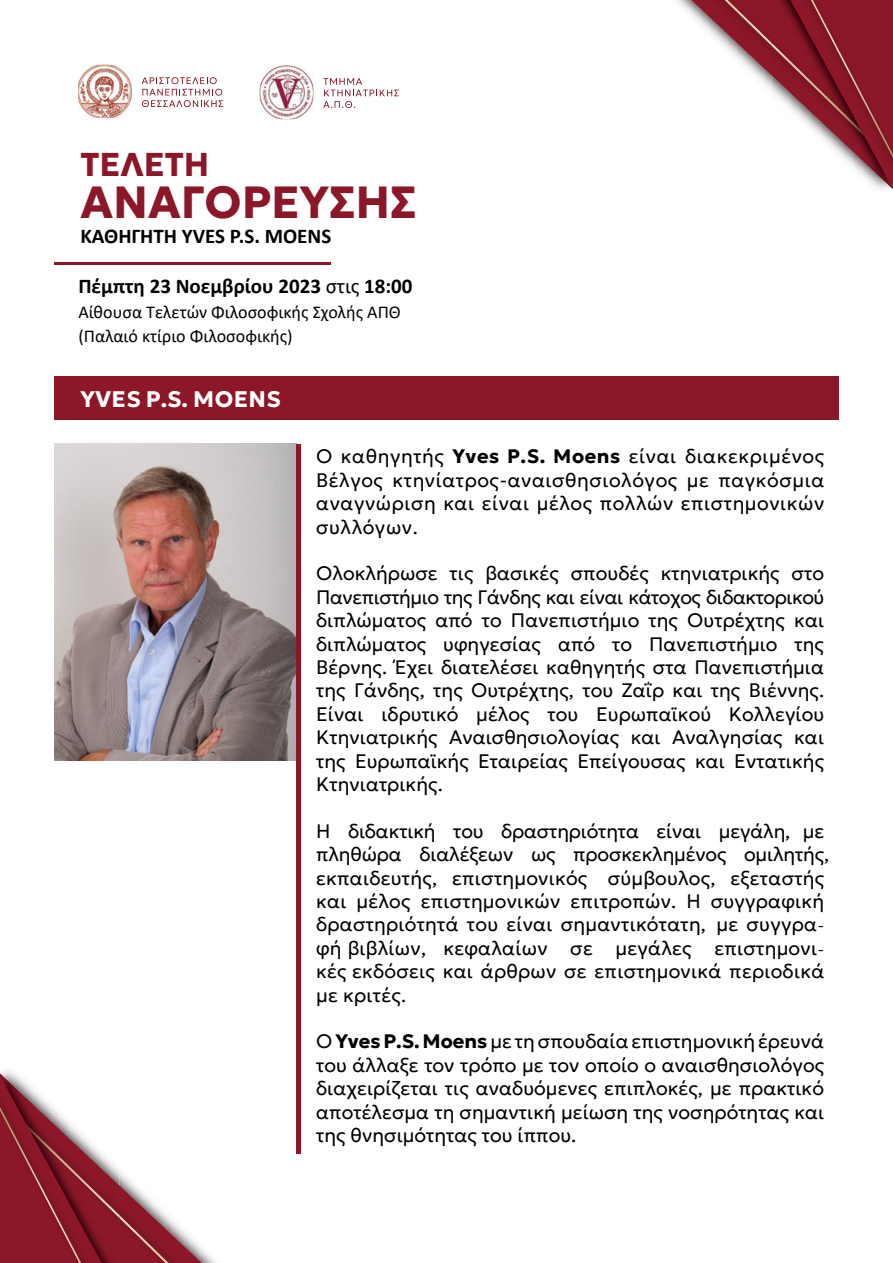
<style>
.page{position:relative;width:893px;height:1263px;background:#fff}
.page>*{position:absolute;margin:0;border:0;box-sizing:border-box;transform-origin:0 0}
.t1{font:100 45px "Geologica";color:#8b1728}
.t2{font:100 33px "Geologica";color:#8b1728}
.t3{font:100 22.5px "Geologica";letter-spacing:.02em;color:#fff}
.t4{font:700 21px "Calibri";color:#000}
.t5{font:100 19.5px/23.4px "Geologica";letter-spacing:.01em;color:#000;text-align:justify}
.t6{font:18px/24px "Calibri";color:#000}
.s1{font-weight:400}
</style>
<div class="page">
<img style="left:78px;top:65px;width:54px;height:53px">
<svg style="left:142px;top:77px;width:81px;height:30px"></svg>
<svg style="left:323px;top:78px;width:76px;height:30px"></svg>
<img style="left:260px;top:65px;width:53px;height:54px">
<hr style="left:54px;top:262px;width:276px;height:3px;background:#8b1728">
<div style="left:54px;top:376px;width:785px;height:44px;background:#8b1728"></div>
<img style="left:54px;top:443px;width:242px;height:317px">
<div style="left:296px;top:443px;width:5px;height:710px;background:#8b1728"></div>
<svg style="left:0;top:1073px;width:202px;height:190px"></svg>
<svg style="left:691px;top:0;width:202px;height:189px"></svg>
<h2 class="t2" style="left:80px;top:136px;width:130px">ΤΕΛΕΤΉ</h2>
<h1 class="t1" style="left:80px;top:163px;width:338px">ΑΝΑΓΌΡΕΥΣΗ Σ</h1>
<p class="t4" style="left:80px;top:221px;width:252px">ΚΑΘΗΓΗΤΗ YVES P.S. MOENS</p>
<p class="t4" style="left:78px;top:271px;width:336px">Πέμπτη 23 Νοεμβρίου 2023 <span class="s1">στις</span> 18:00</p>
<p class="t6" style="left:78px;top:300px;width:324px">Αίθουσα Τελετών Φιλοσοφικής Σχολής ΑΠΘ (Παλαιό κτίριο Φιλοσοφικής)</p>
<p class="t3" style="left:80px;top:379px;width:202px">ΥVES P.S. MOENS</p>
<p class="t5" style="left:316px;top:443px;width:510px">Ο καθηγητής Yves P.S. Moens είναι διακεκριμένος Βέλγος κτηνίατρος-αναισθησιολόγος με παγκόσμια αναγνώριση και είναι μέλος πολλών επιστημονικών συλλόγων.</p>
<p class="t5" style="left:316px;top:560px;width:510px">Ολοκλήρωσε τις βασικές σπουδές κτηνιατρικής στο Πανεπιστήμιο της Γάνδης και είναι κάτοχος διδακτορικού διπλώματος από το Πανεπιστήμιο της Ουτρέχτης και διπλώματος υφηγεσίας από το Πανεπιστήμιο της Βέρνης. Έχει διατελέσει καθηγητής στα Πανεπιστήμια της Γάνδης, της Ουτρέχτης, του Ζαΐρ και της Βιέννης.<br>Είναι ιδρυτικό μέλος του Ευρωπαϊκού Κολλεγίου Κτηνιατρικής Αναισθησιολογίας και Αναλγησίας και της Ευρωπαϊκής Εταιρείας Επείγουσας και Εντατικής Κτηνιατρικής.</p>
<p class="t5" style="left:316px;top:817px;width:515px;text-align:left">Η διδακτική του δραστηριότητα είναι μεγάλη, με πληθώρα διαλέξεων ως προσκεκλημένος ομιλητής, εκπαιδευτής, επιστημονικός σύμβουλος, εξεταστής και μέλος επιστημονικών επιτροπών. Η συγγραφική δραστηριότητά του είναι σημαντικότατη, με συγγρα&shy;φή βιβλίων, κεφαλαίων σε μεγάλες επιστημονι&shy;κές εκδόσεις και άρθρων σε επιστημονικά περιοδικά με κριτές.</p>
<p class="t5" style="left:316px;top:1028px;width:510px">Ο Yves P.S. Moens με τη σπουδαία επιστημονική έρευνά του άλλαξε τον τρόπο με τον οποίο ο αναισθησιολόγος διαχειρίζεται τις αναδυόμενες επιπλοκές, με πρακτικό αποτέλεσμα τη σημαντική μείωση της νοσηρότητας και της θνησιμότητας του ίππου.</p>
</div>
